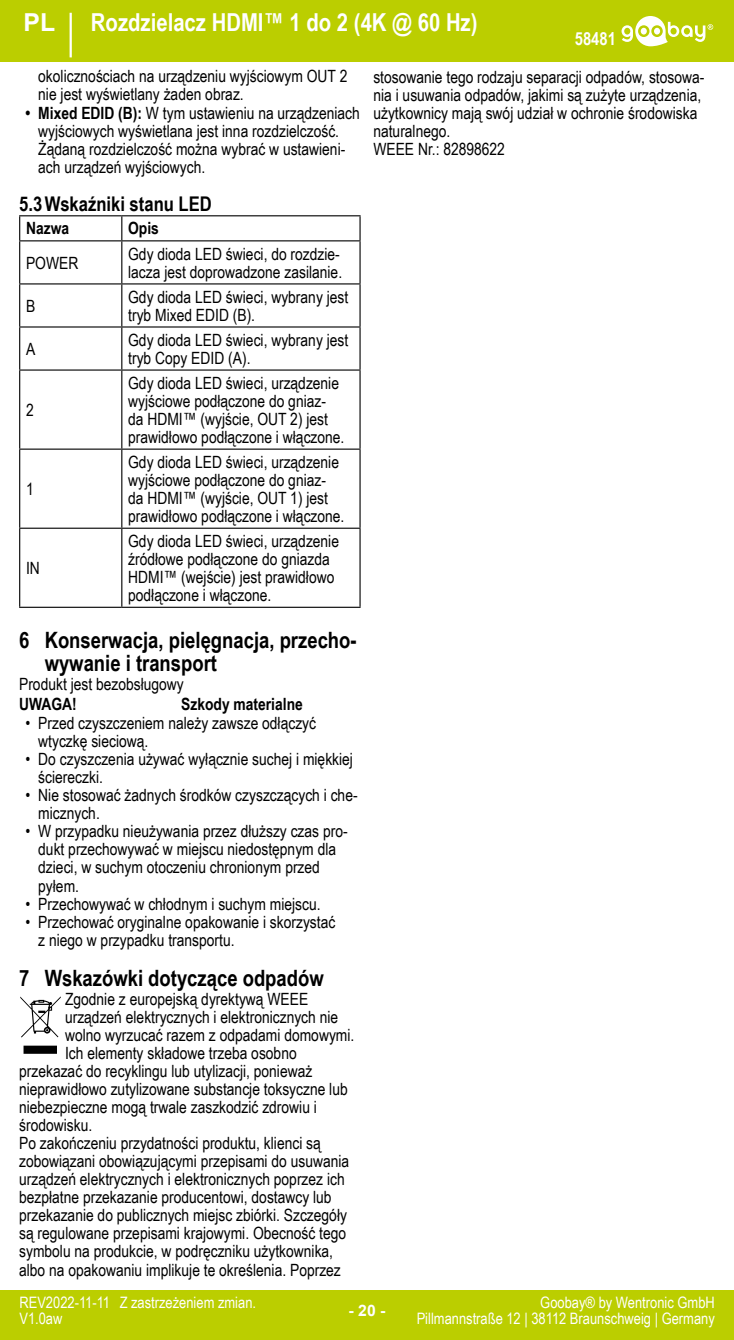
<style>
.page{position:relative;width:734px;height:1340px;background:#fff}
.page>*{position:absolute;margin:0;border:0;box-sizing:border-box;transform-origin:0 0}
.t1{font:700 24.75px "Arial Narrow";color:#fff}
.t2{font:700 24.75px "Arial";color:#fff}
.t3{font:700 22.5px/22.5px "Arial Narrow";color:#000}
.t4{font:700 20.25px "Arial Narrow";color:#000}
.t5{font:700 18px "Arial Narrow";color:#fff}
.t6{font:16.88px/18px "Arial Narrow";color:#000}
.t7{font:700 16.88px "Arial Narrow";color:#000}
.t8{font:15.75px/15.8px "Arial Narrow";color:#fff;text-align:right}
.t9{font:700 15.75px "Arial";color:#fff}
.s1{font-weight:700}
</style>
<div class="page">
<div style="left:0;top:0;width:733px;height:62px;background:#bbce00"></div>
<svg style="left:621px;top:16px;width:92px;height:30px"></svg>
<hr style="left:70px;top:13px;width:2px;height:44px;background:#fff">
<div style="left:0;top:1290px;width:733px;height:49px;background:#bbce00"></div>
<svg style="left:121px;top:216px;width:1px;height:24px"></svg>
<hr style="left:19px;top:240px;width:103px;height:1px;background:#000">
<hr style="left:122px;top:240px;width:238px;height:1px;background:#000">
<hr style="left:121px;top:241px;width:1px;height:42px;background:#000">
<hr style="left:19px;top:283px;width:103px;height:1px;background:#000">
<hr style="left:122px;top:283px;width:238px;height:1px;background:#000">
<hr style="left:121px;top:284px;width:1px;height:42px;background:#000">
<hr style="left:19px;top:326px;width:103px;height:1px;background:#000">
<hr style="left:122px;top:326px;width:238px;height:1px;background:#000">
<hr style="left:121px;top:327px;width:1px;height:42px;background:#000">
<hr style="left:19px;top:369px;width:103px;height:1px;background:#000">
<hr style="left:122px;top:369px;width:238px;height:1px;background:#000">
<hr style="left:121px;top:370px;width:1px;height:78px;background:#000">
<hr style="left:19px;top:448px;width:103px;height:1px;background:#000">
<hr style="left:122px;top:448px;width:238px;height:1px;background:#000">
<hr style="left:121px;top:449px;width:1px;height:78px;background:#000">
<hr style="left:19px;top:527px;width:103px;height:2px;background:#000">
<hr style="left:122px;top:527px;width:238px;height:2px;background:#000">
<hr style="left:121px;top:529px;width:1px;height:77px;background:#000">
<hr style="left:19px;top:215px;width:103px;height:1px;background:#000">
<svg style="left:19px;top:216px;width:1px;height:24px"></svg>
<hr style="left:122px;top:215px;width:238px;height:1px;background:#000">
<svg style="left:359px;top:216px;width:1px;height:24px"></svg>
<hr style="left:19px;top:241px;width:1px;height:42px;background:#000">
<hr style="left:359px;top:241px;width:1px;height:42px;background:#000">
<hr style="left:19px;top:284px;width:1px;height:42px;background:#000">
<hr style="left:359px;top:284px;width:1px;height:42px;background:#000">
<hr style="left:19px;top:327px;width:1px;height:42px;background:#000">
<hr style="left:359px;top:327px;width:1px;height:42px;background:#000">
<hr style="left:19px;top:370px;width:1px;height:78px;background:#000">
<hr style="left:359px;top:370px;width:1px;height:78px;background:#000">
<hr style="left:19px;top:449px;width:1px;height:78px;background:#000">
<hr style="left:359px;top:449px;width:1px;height:78px;background:#000">
<hr style="left:19px;top:529px;width:1px;height:77px;background:#000">
<hr style="left:359px;top:529px;width:1px;height:77px;background:#000">
<hr style="left:19px;top:606px;width:103px;height:2px;background:#000">
<hr style="left:122px;top:606px;width:238px;height:2px;background:#000">
<svg style="left:20px;top:996px;width:41px;height:57px"></svg>
<h1 class="t1" style="left:91px;top:3px;width:388px">Rozdzielacz HDMI™ 1 do 2 (4K @ 60 Hz)</h1>
<p class="t6" style="left:38px;top:67px;width:310px">okolicznościach na urządzeniu wyjściowym OUT 2 nie jest wyświetlany żaden obraz.</p>
<p class="t6" style="left:38px;top:103px;width:323px;text-indent:-13px"><span class="s1">• Mixed EDID (B):</span> W tym ustawieniu na urządzeniach wyjściowych wyświetlana jest inna rozdzielczość.<br>Żądaną rozdzielczość można wybrać w ustawieni&shy;ach urządzeń wyjściowych.</p>
<p class="t4" style="left:19px;top:196px;width:194px">5.3 Wskaźniki stanu LED</p>
<p class="t7" style="left:26px;top:216px;width:45px">Nazwa</p>
<p class="t7" style="left:128px;top:222px;width:32px">Opis</p>
<p class="t6" style="left:26px;top:255px;width:54px">POWER</p>
<p class="t6" style="left:128px;top:244px;width:215px">Gdy dioda LED świeci, do rozdzie&shy;lacza jest doprowadzone zasilanie.</p>
<p class="t6" style="left:26px;top:298px;width:11px">B</p>
<p class="t6" style="left:128px;top:287px;width:221px">Gdy dioda LED świeci, wybrany jest tryb Mixed EDID (B).</p>
<p class="t6" style="left:26px;top:341px;width:11px">A</p>
<p class="t6" style="left:128px;top:330px;width:221px">Gdy dioda LED świeci, wybrany jest tryb Copy EDID (A).</p>
<p class="t6" style="left:26px;top:402px;width:9px">2</p>
<h1 class="t2" style="left:24px;top:8px;width:33px">PL</h1>
<p class="t5" style="left:574px;top:32px;width:43px">58481</p>
<p class="t6" style="left:373px;top:69px;width:332px">stosowanie tego rodzaju separacji odpadów, stosowa&shy;nia i usuwania odpadów, jakimi są zużyte urządzenia, użytkownicy mają swój udział w ochronie środowiska naturalnego.<br>WEEE Nr.: 82898622</p>
<p class="t6" style="left:128px;top:373px;width:218px">Gdy dioda LED świeci, urządzenie wyjściowe podłączone do gniaz&shy;da HDMI™ (wyjście, OUT 2) jest prawidłowo podłączone i włączone.</p>
<p class="t6" style="left:26px;top:481px;width:9px">1</p>
<p class="t6" style="left:128px;top:452px;width:218px">Gdy dioda LED świeci, urządzenie wyjściowe podłączone do gniaz&shy;da HDMI™ (wyjście, OUT 1) jest prawidłowo podłączone i włączone.</p>
<p class="t6" style="left:128px;top:531px;width:212px">Gdy dioda LED świeci, urządzenie źródłowe podłączone do gniazda<br>HDMI™ (wejście) jest prawidłowo podłączone i włączone.</p>
<h2 class="t3" style="left:45px;top:628px;width:313px;text-indent:-26px">6 Konserwacja, pielęgnacja, przecho&shy;wywanie i transport</h2>
<p class="t6" style="left:19px;top:674px;width:166px">Produkt jest bezobsługowy</p>
<p class="t7" style="left:19px;top:691px;width:59px">UWAGA!</p>
<p class="t7" style="left:181px;top:691px;width:123px">Szkody materialne</p>
<p class="t6" style="left:38px;top:716px;width:279px;text-indent:-13px">• Przed czyszczeniem należy zawsze odłączyć wtyczkę sieciową.</p>
<p class="t6" style="left:38px;top:752px;width:316px;text-indent:-13px">• Do czyszczenia używać wyłącznie suchej i miękkiej ściereczki.</p>
<p class="t6" style="left:38px;top:788px;width:321px;text-indent:-13px">• Nie stosować żadnych środków czyszczących i che&shy;micznych.</p>
<p class="t6" style="left:38px;top:824px;width:311px;text-indent:-13px">• W przypadku nieużywania przez dłuższy czas pro&shy;dukt przechowywać w miejscu niedostępnym dla dzieci, w suchym otoczeniu chronionym przed pyłem.</p>
<p class="t6" style="left:26px;top:896px;width:296px">• Przechowywać w chłodnym i suchym miejscu.</p>
<p class="t6" style="left:38px;top:914px;width:298px;text-indent:-13px">• Przechować oryginalne opakowanie i skorzystać z niego w przypadku transportu.</p>
<h2 class="t3" style="left:19px;top:968px;width:306px">7 Wskazówki dotyczące odpadów</h2>
<p class="t6" style="left:65px;top:989px;width:245px">Zgodnie z europejską dyrektywą WEEE</p>
<p class="t6" style="left:65px;top:1007px;width:275px">urządzeń elektrycznych i elektronicznych nie</p>
<p class="t6" style="left:65px;top:1025px;width:291px">wolno wyrzucać razem z odpadami domowymi.</p>
<p class="t6" style="left:65px;top:1043px;width:233px">Ich elementy składowe trzeba osobno</p>
<p class="t6" style="left:19px;top:1061px;width:295px">przekazać do recyklingu lub utylizacji, ponieważ</p>
<p class="t6" style="left:19px;top:1079px;width:330px">nieprawidłowo zutylizowane substancje toksyczne lub</p>
<p class="t6" style="left:19px;top:1097px;width:299px">niebezpieczne mogą trwale zaszkodzić zdrowiu i</p>
<p class="t6" style="left:19px;top:1115px;width:75px">środowisku.</p>
<p class="t6" style="left:19px;top:1133px;width:303px">Po zakończeniu przydatności produktu, klienci są</p>
<p class="t6" style="left:19px;top:1151px;width:331px">zobowiązani obowiązującymi przepisami do usuwania</p>
<p class="t6" style="left:19px;top:1169px;width:327px">urządzeń elektrycznych i elektronicznych poprzez ich</p>
<p class="t6" style="left:19px;top:1187px;width:314px">bezpłatne przekazanie producentowi, dostawcy lub</p>
<p class="t6" style="left:19px;top:1205px;width:329px">przekazanie do publicznych miejsc zbiórki. Szczegóły</p>
<p class="t6" style="left:19px;top:1223px;width:328px">są regulowane przepisami krajowymi. Obecność tego</p>
<p class="t6" style="left:19px;top:1241px;width:315px">symbolu na produkcie, w podręczniku użytkownika,</p>
<p class="t6" style="left:19px;top:1259px;width:323px">albo na opakowaniu implikuje te określenia. Poprzez</p>
<p class="t6" style="left:26px;top:560px;width:15px">IN</p>
<p class="t8" style="left:19px;top:1295px;width:92px;text-align:left">REV2022-11-11<br>V1.0aw</p>
<p class="t8" style="left:120px;top:1293px;width:138px">Z zastrzeżeniem zmian.</p>
<p class="t9" style="left:348px;top:1300px;width:38px">- 20 -</p>
<p class="t8" style="left:416px;top:1295px;width:299px">Goobay® by Wentronic GmbH<br>Pillmannstraße 12 | 38112 Braunschweig | Germany</p>
</div>
